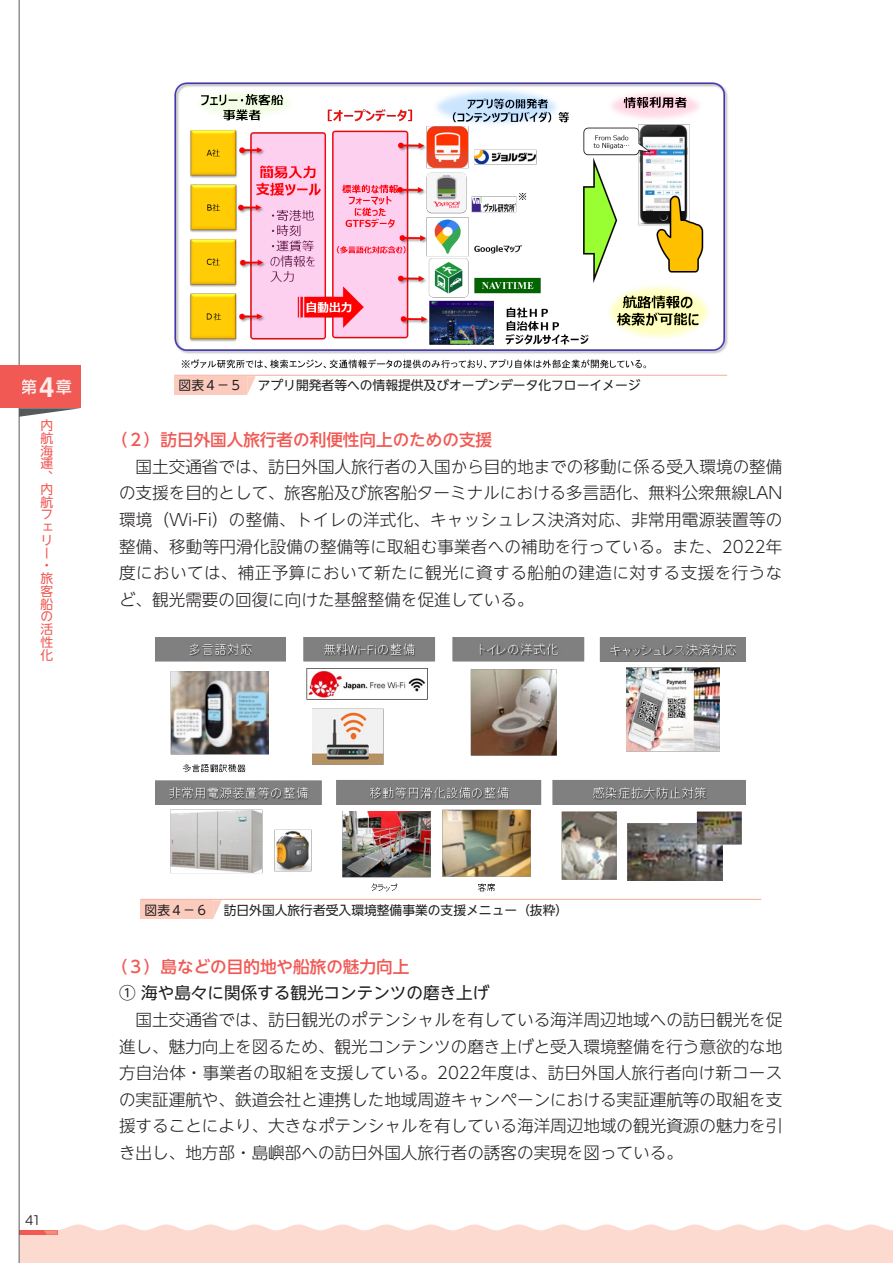
<style>
.page{position:relative;width:893px;height:1263px;background:#fff}
.page>*{position:absolute;margin:0;border:0;box-sizing:border-box;transform-origin:0 0}
.t1{font:700 27.6px "Switzerland";color:#fff}
._2023本文{font:300 16.65px/26.5px "UD Shin Go NT Pro";color:#231f20;text-align:justify}
.本文サイズM色上2mm{font:500 16.65px "UD Shin Go NT Pro";color:#f05954}
.本文G_R字下げなし{font:16.65px "UD Shin Go NT Pro";color:#231f20}
.t2{font:500 15.9px "UD Shin Go NT Pro";color:#fff}
.t3{font:14.85px "All Round Gothic";color:#231f20}
.図表キャプ{font:12.75px "UD Shin Go NT Pro";color:#231f20}
.t4{font:12.75px/12.8px "UD Shin Go NT Pro";color:#f05954}
</style>
<div class="page">
<svg style="left:18px;top:1224px;width:875px;height:39px;background:#fcdcd3"></svg>
<hr style="left:19px;top:0;width:1px;height:1263px;background:#57585a">
<svg style="left:19px;top:408px;width:61px;height:9px"></svg>
<div style="left:0;top:366px;width:81px;height:42px;background:#f05954"></div>
<img style="left:174px;top:82px;width:554px;height:293px">
<img style="left:156px;top:638px;width:590px;height:254px">
<hr style="left:174px;top:375px;width:553px;height:1px;background:#f8aa9a">
<div style="left:174px;top:376px;width:73px;height:19px;background:#fbcbbd"></div>
<svg style="left:247px;top:376px;width:9px;height:19px"></svg>
<hr style="left:140px;top:899px;width:621px;height:1px;background:#f8aa9a">
<div style="left:140px;top:900px;width:73px;height:19px;background:#fbcbbd"></div>
<svg style="left:213px;top:900px;width:9px;height:19px"></svg>
<h1 class="t1" style="left:39px;top:370px;width:17px">4</h1>
<p class="t2" style="left:22px;top:374px;width:51px">第 章</p>
<p class="t4" style="left:40px;top:418px;width:14px">内航海運、内航フェリー・旅客船の活性化</p>
<p class="図表キャプ" style="left:179px;top:375px;width:65px">図表４－５</p>
<p class="図表キャプ" style="left:258px;top:375px;width:384px">アプリ開発者等への情報提供及びオープンデータ化フローイメージ</p>
<p class="本文サイズM色上2mm" style="left:111px;top:426px;width:383px">（２）訪日外国人旅行者の利便性向上のための支援</p>
<p class="_2023本文" style="left:119px;top:453px;width:665px;text-indent:17px">国土交通省では、訪日外国人旅行者の入国から目的地までの移動に係る受入環境の整備の支援を目的として、旅客船及び旅客船ターミナルにおける多言語化、無料公衆無線LAN環境（Wi-Fi）の整備、トイレの洋式化、キャッシュレス決済対応、非常用電源装置等の整備、移動等円滑化設備の整備等に取組む事業者への補助を行っている。また、2022年度においては、補正予算において新たに観光に資する船舶の建造に対する支援を行うなど、観光需要の回復に向けた基盤整備を促進している。</p>
<p class="t3" style="left:25px;top:1211px;width:15px">41</p>
<p class="図表キャプ" style="left:145px;top:899px;width:65px">図表４－６</p>
<p class="図表キャプ" style="left:224px;top:899px;width:346px">訪日外国人旅行者受入環境整備事業の支援メニュー（抜粋）</p>
<p class="本文サイズM色上2mm" style="left:111px;top:953px;width:300px">（３）島などの目的地や船旅の魅力向上</p>
<p class="本文G_R字下げなし" style="left:119px;top:979px;width:372px">① 海や島々に関係する観光コンテンツの磨き上げ</p>
<p class="_2023本文" style="left:119px;top:1006px;width:665px;text-indent:17px">国土交通省では、訪日観光のポテンシャルを有している海洋周辺地域への訪日観光を促進し、魅力向上を図るため、観光コンテンツの磨き上げと受入環境整備を行う意欲的な地方自治体・事業者の取組を支援している。2022年度は、訪日外国人旅行者向け新コースの実証運航や、鉄道会社と連携した地域周遊キャンペーンにおける実証運航等の取組を支援することにより、大きなポテンシャルを有している海洋周辺地域の観光資源の魅力を引き出し、地方部・島嶼部への訪日外国人旅行者の誘客の実現を図っている。</p>
</div>
